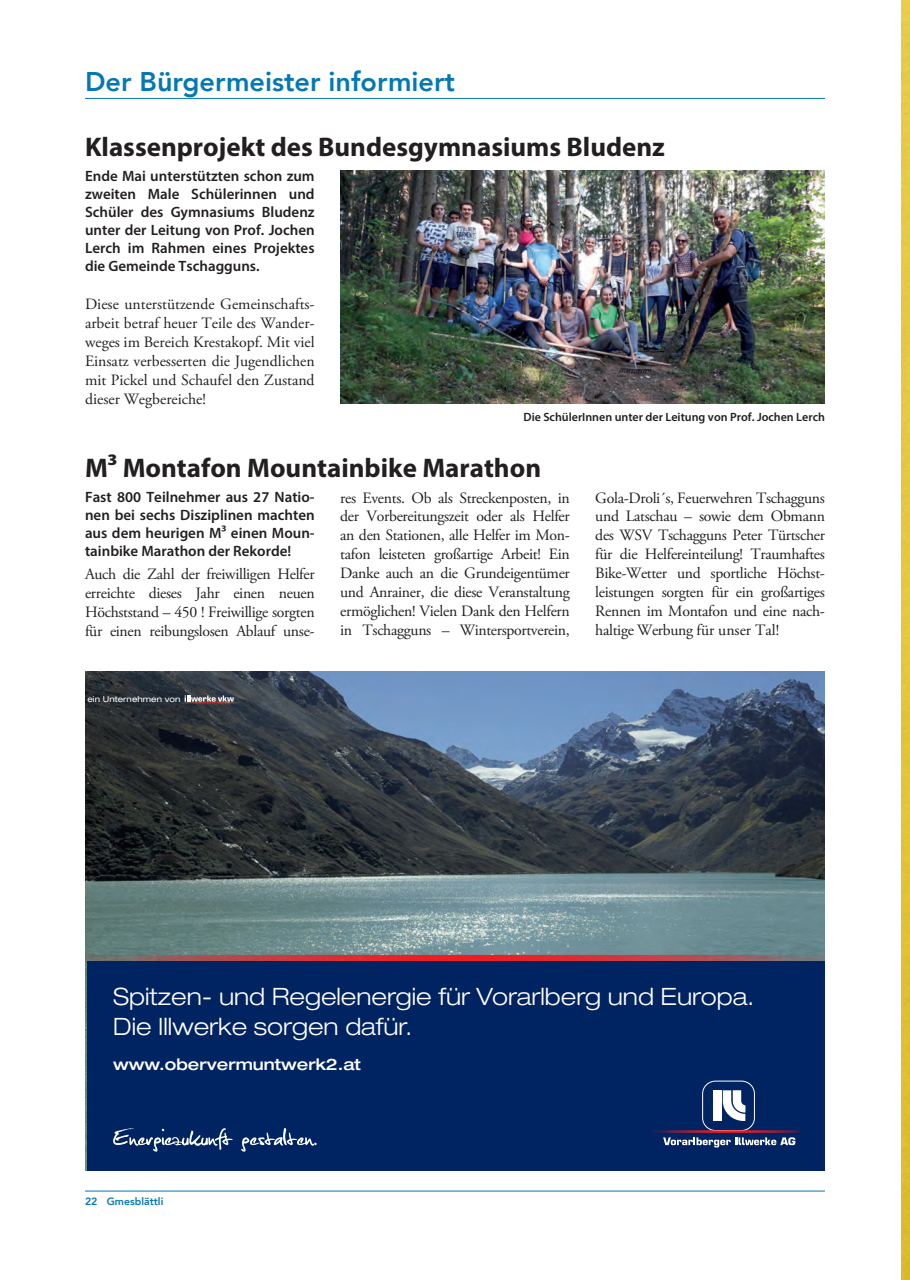
<style>
.page{position:relative;width:910px;height:1280px;background:#fff}
.page>*{position:absolute;margin:0;border:0;box-sizing:border-box;transform-origin:0 0}
.Headline{font:700 27px "Myriad Pro";color:#231f20}
.Laufender_Text{font:700 27px "Myriad Pro";color:#231f20}
.Laufender_Text-2{font:800 27px "Avenir";color:#0578b3}
.t1{font:300 expanded 24px/30.6px "Helvetica Neue LT Std";color:#fff}
.t2{font:500 expanded 15.9px "Helvetica Neue LT Std";color:#fff}
.Laufender_Text-3{font:15.75px/18.9px "Adobe Garamond Pro";letter-spacing:-.02em;color:#231f20;text-align:justify}
.Laufender_Text-4{font:600 15px/18px "Myriad Pro";color:#231f20;text-align:justify}
.Laufender_Text-5{font:600 12px "Myriad Pro";color:#231f20}
.t3{font:800 10.5px "Avenir";color:#0578b3}
.t4{font:expanded 8.25px "Helvetica Neue LT Std";color:#fff}
</style>
<div class="page">
<hr style="left:85px;top:98px;width:740px;height:1px;background:#0578b3">
<hr style="left:85px;top:1191px;width:740px;height:1px;background:#0578b3">
<img style="left:902px;top:0;width:8px;height:1280px">
<img style="left:85px;top:672px;width:740px;height:498px">
<svg style="left:87px;top:955px;width:737px;height:6px"></svg>
<div style="left:87px;top:961px;width:737px;height:209px;background:#002361"></div>
<div style="left:702px;top:1081px;width:53px;height:50px;border:1px solid #fff;border-radius:13px"></div>
<div style="left:713px;top:1090px;width:8px;height:31px;background:#fff"></div>
<svg style="left:723px;top:1090px;width:22px;height:31px"></svg>
<svg style="left:652px;top:1130px;width:147px;height:17px"></svg>
<svg style="left:113px;top:1128px;width:204px;height:24px"></svg>
<svg style="left:175px;top:695px;width:69px;height:8px"></svg>
<img style="left:340px;top:170px;width:485px;height:233px">
<p class="Laufender_Text-2" style="left:85px;top:60px;width:371px">Der Bürgermeister informiert</p>
<p class="Headline" style="left:85px;top:130px;width:581px">Klassenprojekt des Bundesgymnasiums Bludenz</p>
<p class="Laufender_Text-4" style="left:85px;top:167px;width:231px">Ende Mai unterstützten schon zum zweiten Male Schülerinnen und Schüler des Gymnasiums Bludenz unter der Leitung von Prof. Jochen Lerch im Rahmen eines Projektes die Gemeinde Tschagguns.</p>
<p class="Laufender_Text-3" style="left:85px;top:295px;width:231px">Diese unterstützende Gemeinschafts&shy;arbeit betraf heuer Teile des Wander&shy;weges im Bereich Krestakopf. Mit viel Einsatz verbesserten die Jugendlichen mit Pickel und Schaufel den Zustand dieser Wegbereiche!</p>
<p class="Laufender_Text-5" style="left:523px;top:409px;width:303px">Die SchülerInnen unter der Leitung von Prof. Jochen Lerch</p>
<p class="Laufender_Text" style="left:85px;top:451px;width:458px">M³ Montafon Mountainbike Marathon</p>
<p class="Laufender_Text-4" style="left:85px;top:488px;width:231px">Fast 800 Teilnehmer aus 27 Natio&shy;nen bei sechs Disziplinen machten aus dem heurigen M³ einen Moun&shy;tainbike Marathon der Rekorde!</p>
<p class="Laufender_Text-3" style="left:85px;top:565px;width:231px">Auch die Zahl der freiwilligen Helfer erreichte dieses Jahr einen neuen Höchststand – 450 ! Freiwillige sorgten für einen reibungslosen Ablauf unse-</p>
<p class="t4" style="left:87px;top:694px;width:94px">ein Unternehmen von</p>
<p class="Laufender_Text-3" style="left:340px;top:489px;width:231px">res Events. Ob als Streckenposten, in der Vorbereitungszeit oder als Helfer an den Stationen, alle Helfer im Mon&shy;tafon leisteten großartige Arbeit! Ein Danke auch an die Grundeigentümer und Anrainer, die diese Veranstaltung ermöglichen! Vielen Dank den Helfern in Tschagguns – Wintersportverein,</p>
<p class="Laufender_Text-3" style="left:595px;top:489px;width:231px">Gola-Droli´s, Feuerwehren Tschagguns und Latschau – sowie dem Obmann des WSV Tschagguns Peter Türtscher für die Helfereinteilung! Traumhaftes Bike-Wetter und sportliche Höchst&shy;leistungen sorgten für ein großartiges Rennen im Montafon und eine nach&shy;haltige Werbung für unser Tal!</p>
<p class="t1" style="left:113px;top:981px;width:643px">Spitzen- und Regelenergie für Vorarlberg und Europa.<br>Die Illwerke sorgen dafür.</p>
<p class="t2" style="left:113px;top:1055px;width:249px">www.obervermuntwerk2.at</p>
<p class="t3" style="left:85px;top:1193px;width:80px">22 Gmesblättli</p>
</div>
